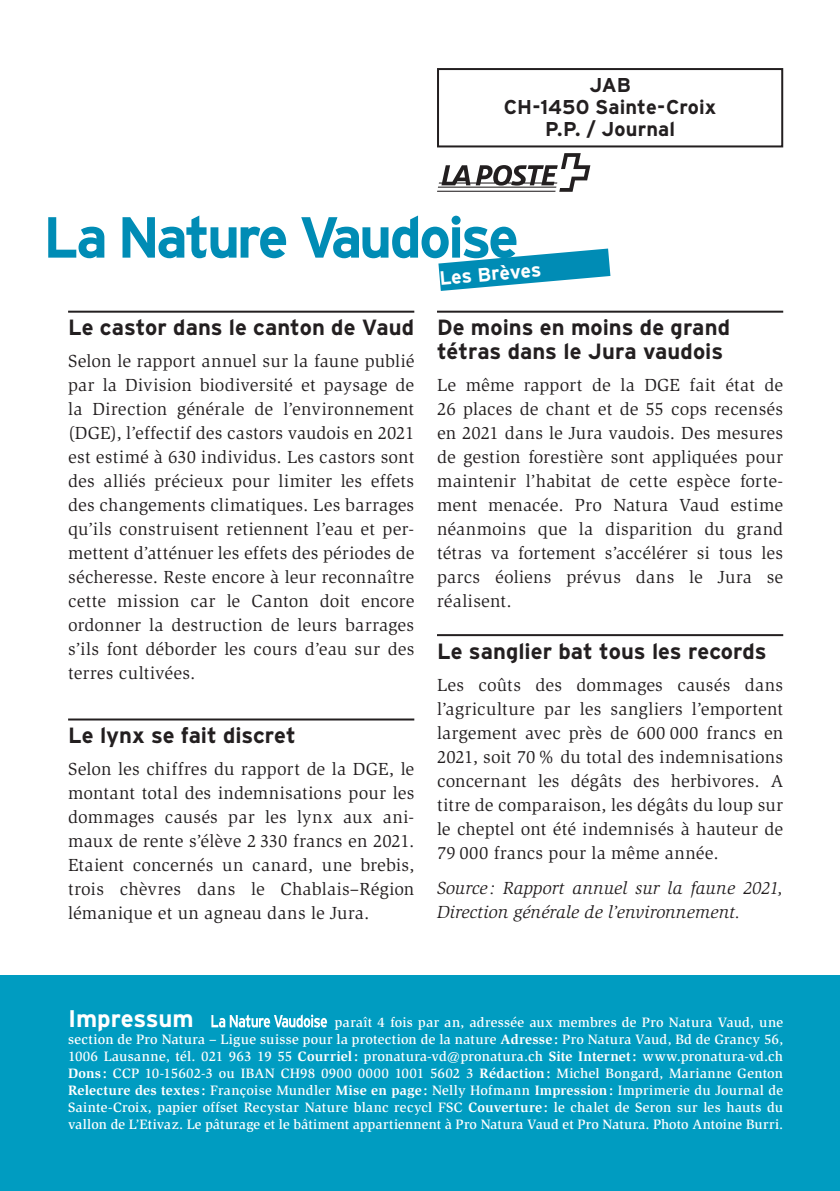
<style>
.page{position:relative;width:840px;height:1191px;background:#fff}
.page>*{position:absolute;margin:0;border:0;box-sizing:border-box;transform-origin:0 0}
.t1{font:700 24px "Interstate";letter-spacing:-.01em;color:#fff}
.t2{font:700 22px/24px "Interstate";color:#231f20}
.t3{font:700 20px/22px "Interstate";letter-spacing:.005em;color:#231f20;text-align:center}
.t4{font:700 19.4px "Interstate";color:#fff}
.t5{font:18px/24px "Slimbach Std";letter-spacing:.015em;color:#231f20;text-align:justify}
.t6{font:italic 18px/24px "Slimbach Std";letter-spacing:.005em;color:#231f20}
.t7{font:500 14px/17px "Slimbach Std";letter-spacing:.01em;color:#fff;text-align:justify}
.s1{font-weight:700}
</style>
<div class="page">
<div style="left:437px;top:68px;width:345px;height:79px;border:2px solid #231f20"></div>
<hr style="left:437px;top:191px;width:118px;height:1px;background:#231f20">
<svg style="left:438px;top:153px;width:152px;height:39px"></svg>
<hr style="left:437px;top:187px;width:119px;height:1px;background:#231f20">
<svg style="left:48px;top:217px;width:56px;height:41px"></svg>
<svg style="left:122px;top:215px;width:164px;height:43px"></svg>
<svg style="left:301px;top:215px;width:309px;height:76px"></svg>
<hr style="left:68px;top:311px;width:346px;height:2px;background:#231f20">
<hr style="left:68px;top:718px;width:346px;height:2px;background:#231f20">
<hr style="left:437px;top:311px;width:345px;height:2px;background:#231f20">
<hr style="left:437px;top:634px;width:345px;height:2px;background:#231f20">
<div style="left:0;top:975px;width:839px;height:216px;background:#009cc1"></div>
<svg style="left:211px;top:1014px;width:116px;height:13px"></svg>
<p class="t3" style="left:503px;top:74px;width:214px">JAB<br>CH-1450 Sainte-Croix<br>P.P. / Journal</p>
<p class="t2" style="left:68px;top:315px;width:347px">Le castor dans le canton de Vaud</p>
<p class="t5" style="left:68px;top:349px;width:347px">Selon le rapport annuel sur la faune publié par la Division biodiversité et paysage de la Direction générale de l’environnement (DGE), l’effectif des castors vaudois en 2021 est estimé à 630 individus. Les castors sont des alliés précieux pour limiter les effets des changements climatiques. Les barrages qu’ils construisent retiennent l’eau et per&shy;mettent d’atténuer les effets des périodes de sécheresse. Reste encore à leur reconnaître cette mission car le Canton doit encore ordonner la destruction de leurs barrages s’ils font déborder les cours d’eau sur des terres cultivées.</p>
<p class="t2" style="left:68px;top:723px;width:229px">Le lynx se fait discret</p>
<p class="t5" style="left:68px;top:757px;width:347px">Selon les chiffres du rapport de la DGE, le montant total des indemnisations pour les dommages causés par les lynx aux ani&shy;maux de rente s’élève 2 330 francs en 2021.<br>Etaient concernés un canard, une brebis, trois chèvres dans le Chablais–Région lémanique et un agneau dans le Jura.</p>
<p class="t4" style="left:438px;top:267px;width:103px;rotate:-5deg">Les Brèves</p>
<p class="t2" style="left:437px;top:315px;width:294px">De moins en moins de grand tétras dans le Jura vaudois</p>
<p class="t5" style="left:437px;top:373px;width:347px">Le même rapport de la DGE fait état de 26 places de chant et de 55 cops recensés en 2021 dans le Jura vaudois. Des mesures de gestion forestière sont appliquées pour maintenir l’habitat de cette espèce forte&shy;ment menacée. Pro Natura Vaud estime néanmoins que la disparition du grand tétras va fortement s’accélérer si tous les parcs éoliens prévus dans le Jura se réalisent.</p>
<p class="t2" style="left:437px;top:639px;width:331px">Le sanglier bat tous les records</p>
<p class="t5" style="left:437px;top:673px;width:347px">Les coûts des dommages causés dans l’agriculture par les sangliers l’emportent largement avec près de 600 000 francs en 2021, soit 70% du total des indemnisations concernant les dégâts des herbivores. A titre de comparaison, les dégâts du loup sur le cheptel ont été indemnisés à hauteur de 79 000 francs pour la même année.</p>
<p class="t6" style="left:437px;top:876px;width:347px">Source : Rapport annuel sur la faune 2021,<br>Direction générale de l’environnement.</p>
<h1 class="t1" style="left:68px;top:1005px;width:127px">Impressum</h1>
<p class="t7" style="left:68px;top:1013px;width:716px;text-indent:266px">paraît 4 fois par an, adressée aux membres de Pro Natura Vaud, une section de Pro Natura – Ligue suisse pour la protection de la nature <span class="s1">Adresse:</span> Pro Natura Vaud, Bd de Grancy 56, 1006 Lausanne, tél. 021 963 19 55 <span class="s1">Courriel:</span> pronatura-vd@pronatura.ch <span class="s1">Site Internet:</span> www.pronatura-vd.ch <span class="s1">Dons :</span> CCP 10-15602-3 ou IBAN CH98 0900 0000 1001 5602 3 <span class="s1">Rédaction:</span> Michel Bongard, Marianne Genton <span class="s1">Relecture des textes:</span> Françoise Mundler <span class="s1">Mise en page:</span> Nelly Hofmann <span class="s1">Impression:</span> Imprimerie du Journal de Sainte-Croix, papier offset Recystar Nature blanc recycl FSC <span class="s1">Couverture:</span> le chalet de Seron sur les hauts du vallon de L’Etivaz. Le pâturage et le bâtiment appartiennent à Pro Natura Vaud et Pro Natura. Photo Antoine Burri.</p>
</div>
